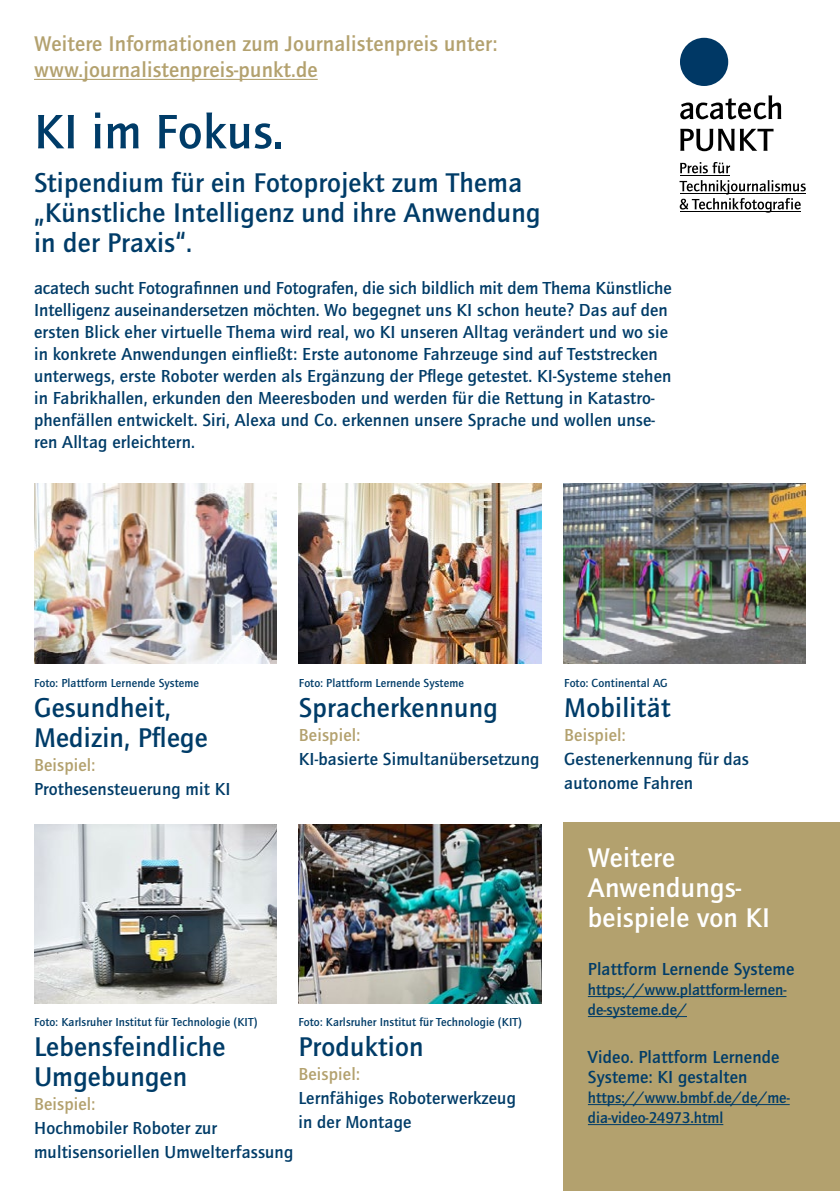
<style>
.page{position:relative;width:840px;height:1191px;background:#fff}
.page>*{position:absolute;margin:0;border:0;box-sizing:border-box;transform-origin:0 0}
.t1{font:500 50px "Quay Sans ITC Std";letter-spacing:.01em;color:#003c68}
.t2{font:500 28px/30px "Quay Sans ITC Std";letter-spacing:.01em;color:#003c68}
.t3{font:500 28px/30px "Quay Sans ITC Std";letter-spacing:.01em;color:#fff}
.t4{font:500 22px/26px "Quay Sans ITC Std";letter-spacing:.01em;color:#b3a16e}
.t5{font:500 18px/22px "Quay Sans ITC Std";letter-spacing:.01em;color:#003c68}
.t6{font:500 18px "Quay Sans ITC Std";letter-spacing:.01em;color:#b3a16e}
.t7{font:500 16px/20px "Quay Sans ITC Std";color:#003c68}
.t8{font:500 12px "Quay Sans ITC Std";letter-spacing:.01em;color:#003c68}
</style>
<div class="page">
<div style="left:563px;top:822px;width:276px;height:369px;background:#b3a16e"></div>
<div style="left:679px;top:38px;width:48px;height:48px;background:#003865;border-radius:50%"></div>
<svg style="left:680px;top:129px;width:93px;height:22px"></svg>
<svg style="left:680px;top:95px;width:100px;height:24px"></svg>
<svg style="left:679px;top:180px;width:126px;height:33px"></svg>
<svg style="left:680px;top:162px;width:49px;height:11px"></svg>
<hr style="left:679px;top:175px;width:50px;height:1px;background:#000">
<hr style="left:679px;top:193px;width:126px;height:1px;background:#000">
<hr style="left:679px;top:211px;width:121px;height:1px;background:#000">
<hr style="left:34px;top:79px;width:283px;height:1px;background:#b3a16e">
<img style="left:34px;top:483px;width:242px;height:180px">
<img style="left:34px;top:824px;width:242px;height:179px">
<img style="left:299px;top:824px;width:241px;height:179px">
<img style="left:299px;top:483px;width:241px;height:180px">
<img style="left:563px;top:483px;width:242px;height:180px">
<hr style="left:587px;top:996px;width:199px;height:1px;background:#003c68">
<hr style="left:587px;top:1016px;width:99px;height:1px;background:#003c68">
<hr style="left:587px;top:1104px;width:202px;height:1px;background:#003c68">
<hr style="left:587px;top:1124px;width:136px;height:1px;background:#003c68">
<p class="t4" style="left:34px;top:31px;width:464px">Weitere Informationen zum Journalistenpreis unter: www.journalistenpreis-punkt.de</p>
<h1 class="t1" style="left:34px;top:104px;width:251px">KI im Fokus.</h1>
<h2 class="t2" style="left:34px;top:168px;width:507px">Stipendium für ein Fotoprojekt zum Thema „Künstliche Intelligenz und ihre Anwendung in der Praxis“.</h2>
<p class="t5" style="left:34px;top:277px;width:638px">acatech sucht Fotografinnen und Fotografen, die sich bildlich mit dem Thema Künstliche Intelligenz auseinandersetzen möchten. Wo begegnet uns KI schon heute? Das auf den ersten Blick eher virtuelle Thema wird real, wo KI unseren Alltag verändert und wo sie in konkrete Anwendungen einfließt: Erste autonome Fahrzeuge sind auf Teststrecken unterwegs, erste Roboter werden als Ergänzung der Pflege getestet. KI-Systeme stehen in Fabrikhallen, erkunden den Meeresboden und werden für die Rettung in Katastro&shy;phenfällen entwickelt. Siri, Alexa und Co. erkennen unsere Sprache und wollen unse&shy;ren Alltag erleichtern.</p>
<p class="t8" style="left:34px;top:676px;width:166px">Foto: Plattform Lernende Systeme</p>
<h2 class="t2" style="left:34px;top:693px;width:175px">Gesundheit,<br>Medizin, Pflege</h2>
<p class="t6" style="left:34px;top:754px;width:63px">Beispiel:</p>
<p class="t5" style="left:34px;top:778px;width:198px">Prothesensteuerung mit KI</p>
<p class="t8" style="left:299px;top:676px;width:166px">Foto: Plattform Lernende Systeme</p>
<h2 class="t2" style="left:299px;top:693px;width:200px">Spracherkennung</h2>
<p class="t6" style="left:299px;top:724px;width:63px">Beispiel:</p>
<p class="t5" style="left:299px;top:748px;width:242px">KI-basierte Simultanübersetzung</p>
<p class="t8" style="left:34px;top:1015px;width:225px">Foto: Karlsruher Institut für Technologie (KIT)</p>
<h2 class="t2" style="left:34px;top:1031px;width:193px">Lebensfeindliche<br>Umgebungen</h2>
<p class="t6" style="left:34px;top:1093px;width:63px">Beispiel:</p>
<p class="t5" style="left:34px;top:1115px;width:260px;line-height:24px">Hochmobiler Roboter zur multisensoriellen Umwelterfassung</p>
<p class="t8" style="left:298px;top:1015px;width:225px">Foto: Karlsruher Institut für Technologie (KIT)</p>
<h2 class="t2" style="left:298px;top:1031px;width:126px">Produktion</h2>
<p class="t6" style="left:298px;top:1063px;width:63px">Beispiel:</p>
<p class="t5" style="left:298px;top:1085px;width:219px;line-height:24px">Lernfähiges Roboterwerkzeug in der Montage</p>
<p class="t8" style="left:564px;top:676px;width:105px">Foto: Continental AG</p>
<h2 class="t2" style="left:564px;top:693px;width:108px">Mobilität</h2>
<p class="t6" style="left:564px;top:724px;width:63px">Beispiel:</p>
<p class="t5" style="left:564px;top:747px;width:186px;line-height:24px">Gestenerkennung für das autonome Fahren</p>
<h2 class="t3" style="left:587px;top:842px;width:183px">Weitere<br>Anwendungs&shy;beispiele von KI</h2>
<p class="t5" style="left:587px;top:957px;width:208px">Plattform Lernende Systeme</p>
<p class="t7" style="left:587px;top:979px;width:200px">https://www.plattform-lernen&shy;de-systeme.de/</p>
<p class="t5" style="left:587px;top:1046px;width:193px;line-height:20px">Video. Plattform Lernende<br>Systeme: KI gestalten</p>
<p class="t7" style="left:587px;top:1087px;width:203px">https://www.bmbf.de/de/me&shy;dia-video-24973.html</p>
</div>
